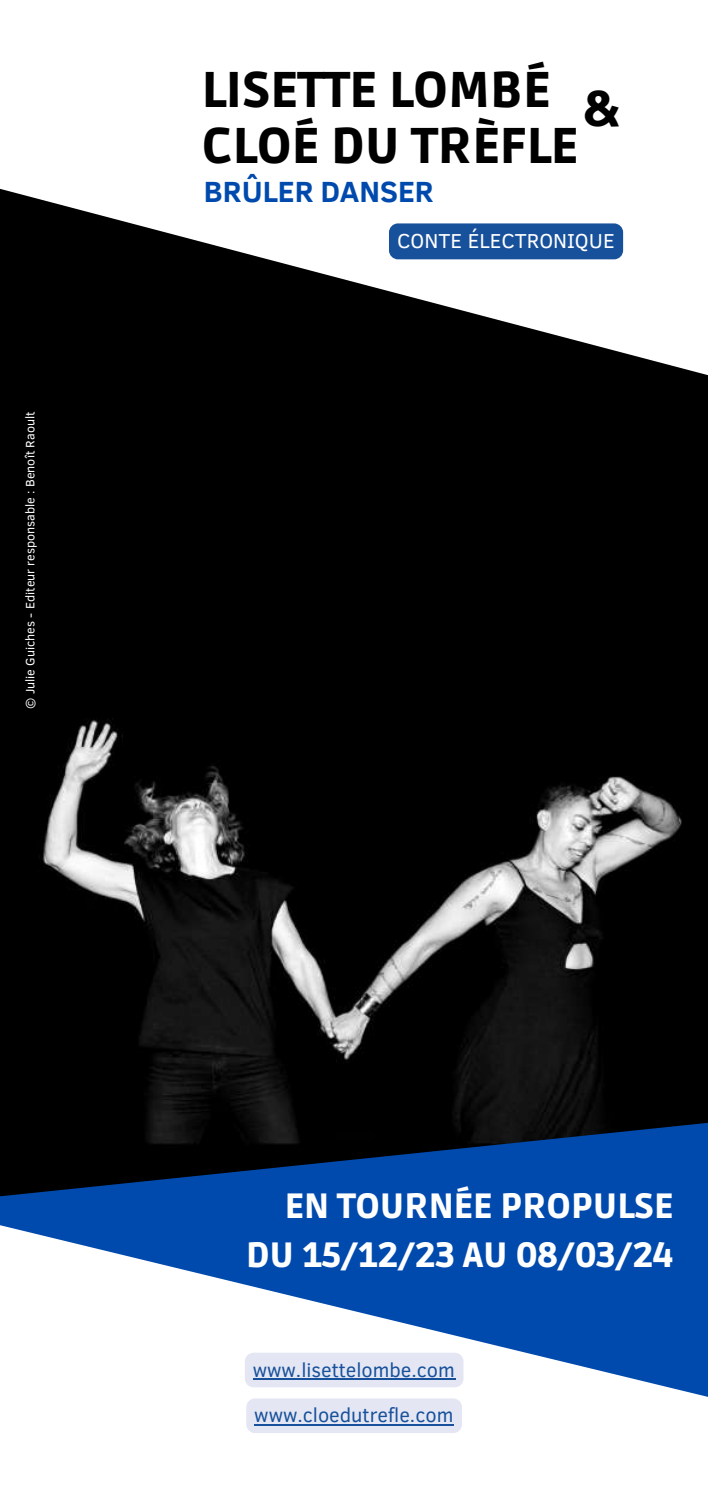
<style>
.page{position:relative;width:708px;height:1489px;background:#fff}
.page>*{position:absolute;margin:0;border:0;box-sizing:border-box;transform-origin:0 0}
.t1{font:900 50px/56.2px "Ruda";color:#000}
.t2{font:900 35px/48.8px "Ruda";color:#fff;text-align:right}
.t3{font:700 30px "Clear Sans";color:#004aad}
.t4{font:20.75px "Clear Sans";color:#fff}
.t5{font:20px "Clear Sans";color:#17509b}
.t6{font:12.5px "Clear Sans";color:#fff}
</style>
<div class="page">
<img style="left:0;top:396px;width:707px;height:713px">
<svg style="left:0;top:1109px;width:707px;height:288px;fill:#004aad"></svg>
<svg style="left:0;top:188px;width:707px;height:208px;fill:#000"></svg>
<div style="left:389px;top:223px;width:234px;height:36px;background:#17509b;border-radius:9px"></div>
<div style="left:245px;top:1353px;width:218px;height:34px;background:#e4e7f3"></div>
<hr style="left:253px;top:1378px;width:202px;height:2px;background:#17509b">
<svg style="left:246px;top:1398px;width:216px;height:35px;background:#d9dfee"></svg>
<p class="t6" style="left:21px;top:709px;width:299px;rotate:-90deg">© Julie Guiches - Editeur responsable : Benoît Raoult</p>
<h1 class="t1" style="left:202px;top:63px;width:378px">LISETTE LOMBÉ<br>CLOÉ DU TRÈFLE</h1>
<h3 class="t3" style="left:204px;top:170px;width:231px">BRÛLER DANSER</h3>
<h1 class="t1" style="left:584px;top:82px;width:37px">&amp;</h1>
<h3 class="t4" style="left:397px;top:226px;width:219px">CONTE ÉLECTRONIQUE</h3>
<h2 class="t2" style="left:246px;top:1182px;width:428px">EN TOURNÉE PROPULSE<br>DU 15/12/23 AU 08/03/24</h2>
<h3 class="t5" style="left:253px;top:1355px;width:203px">www.lisettelombe.com</h3>
<h3 class="t5" style="left:254px;top:1401px;width:201px">www.cloedutrefle.com</h3>
</div>
